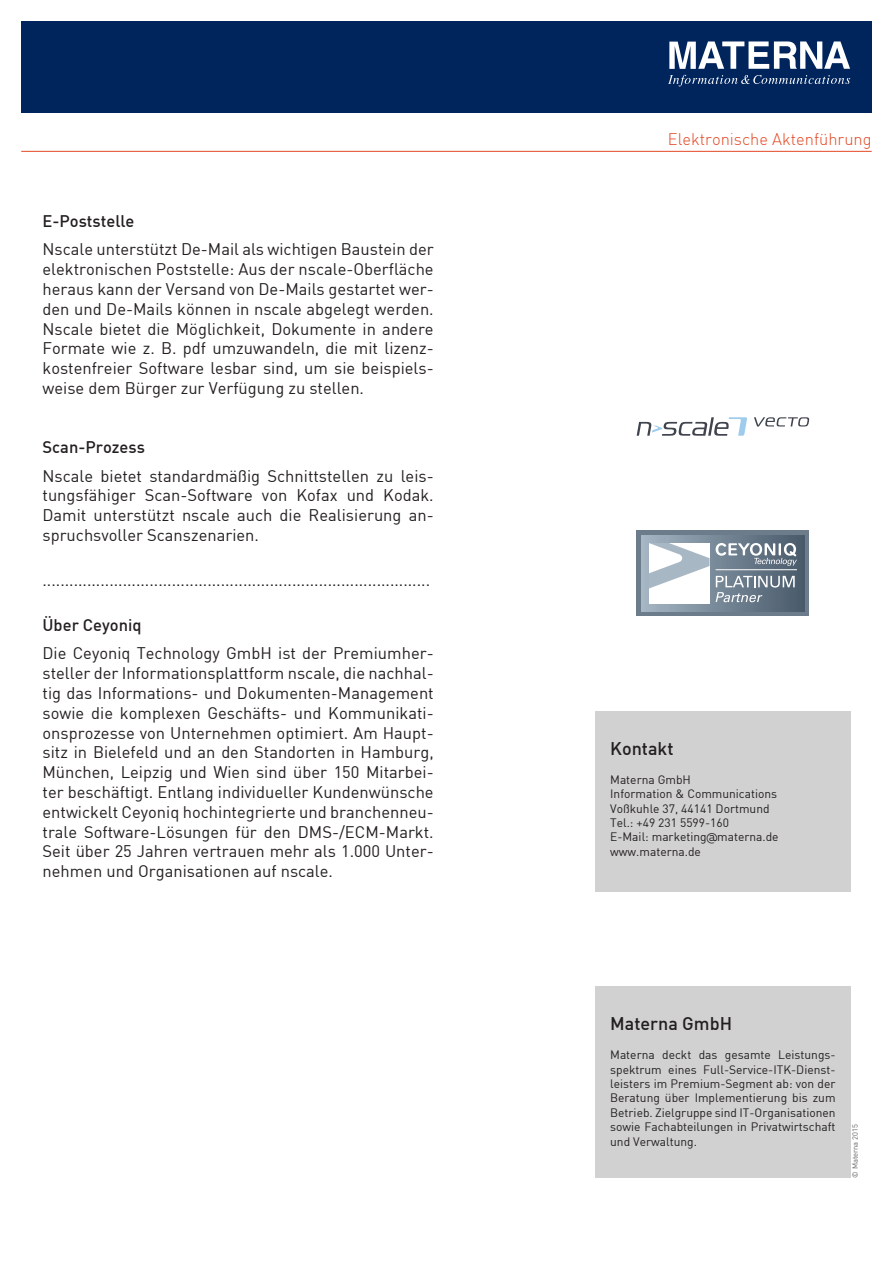
<style>
.page{position:relative;width:893px;height:1263px;background:#fff}
.page>*{position:absolute;margin:0;border:0;box-sizing:border-box;transform-origin:0 0}
.t1{font:18px "DIN Medium";color:#231f20}
.AF_Fließtext{font:16.5px/19.8px "DIN";color:#231f20;text-align:justify}
.Zwischenüberschrift{font:16.5px "DIN Medium";color:#231f20}
.t2{font:16.5px "DIN Light";color:#e34824}
.t3{font:12px/14.4px "DIN";color:#231f20;text-align:justify}
.t4{font:7.5px "DIN";color:#656568}
</style>
<div class="page">
<div style="left:21px;top:21px;width:851px;height:92px;background:#00255d"></div>
<svg style="left:669px;top:41px;width:181px;height:28px"></svg>
<svg style="left:668px;top:75px;width:182px;height:12px"></svg>
<hr style="left:21px;top:151px;width:851px;height:1px;background:#e34824">
<div style="left:595px;top:986px;width:255px;height:192px;background:#d1d1d1"></div>
<div style="left:595px;top:711px;width:255px;height:180px;background:#d1d1d1"></div>
<svg style="left:637px;top:531px;width:172px;height:85px;background:#6d7c8b"></svg>
<svg style="left:641px;top:536px;width:163px;height:75px;background:#758695"></svg>
<div style="left:649px;top:543px;width:60px;height:61px;background:#fff"></div>
<svg style="left:649px;top:543px;width:60px;height:45px"></svg>
<svg style="left:716px;top:576px;width:79px;height:26px;background:#84919e"></svg>
<svg style="left:716px;top:543px;width:81px;height:23px"></svg>
<hr style="left:716px;top:569px;width:81px;height:1px;background:#fff">
<svg style="left:637px;top:417px;width:110px;height:19px"></svg>
<svg style="left:754px;top:417px;width:55px;height:9px"></svg>
<p class="Zwischenüberschrift" style="left:43px;top:210px;width:94px">E-Poststelle</p>
<p class="AF_Fließtext" style="left:43px;top:239px;width:393px">Nscale unterstützt De-Mail als wichtigen Baustein der elektronischen Poststelle: Aus der nscale-Oberfläche heraus kann der Versand von De-Mails gestartet wer&shy;den und De-Mails können in nscale abgelegt werden.<br>Nscale bietet die Möglichkeit, Dokumente in andere Formate wie z. B. pdf umzuwandeln, die mit lizenz&shy;kostenfreier Software lesbar sind, um sie beispiels&shy;weise dem Bürger zur Verfügung zu stellen.</p>
<p class="Zwischenüberschrift" style="left:43px;top:437px;width:104px">Scan-Prozess</p>
<p class="AF_Fließtext" style="left:43px;top:465px;width:393px">Nscale bietet standardmäßig Schnittstellen zu leis&shy;tungsfähiger Scan-Software von Kofax und Kodak.<br>Damit unterstützt nscale auch die Realisierung an&shy;spruchsvoller Scanszenarien.</p>
<p class="AF_Fließtext" style="left:43px;top:570px;width:389px">.......................................................................................</p>
<p class="Zwischenüberschrift" style="left:43px;top:614px;width:101px">Über Ceyoniq</p>
<p class="AF_Fließtext" style="left:43px;top:643px;width:393px">Die Ceyoniq Technology GmbH ist der Premiumher&shy;steller der Informationsplattform nscale, die nachhal&shy;tig das Informations- und Dokumenten-Management sowie die komplexen Geschäfts- und Kommunikati&shy;onsprozesse von Unternehmen optimiert. Am Haupt&shy;sitz in Bielefeld und an den Standorten in Hamburg, München, Leipzig und Wien sind über 150 Mitarbei&shy;ter beschäftigt. Entlang individueller Kundenwünsche entwickelt Ceyoniq hochintegrierte und branchenneu&shy;trale Software-Lösungen für den DMS-/ECM-Markt.<br>Seit über 25 Jahren vertrauen mehr als 1.000 Unter&shy;nehmen und Organisationen auf nscale.</p>
<p class="t2" style="left:668px;top:129px;width:205px">Elektronische Aktenführung</p>
<p class="t1" style="left:610px;top:737px;width:65px">Kontakt</p>
<p class="t3" style="left:610px;top:772px;width:82px">Materna GmbH</p>
<p class="t3" style="left:610px;top:786px;width:169px">Information &amp; Communications</p>
<p class="t3" style="left:610px;top:801px;width:161px">Voßkuhle 37, 44141 Dortmund</p>
<p class="t3" style="left:610px;top:815px;width:120px">Tel.: +49 231 5599-160</p>
<p class="t3" style="left:610px;top:829px;width:170px">E-Mail: marketing@materna.de</p>
<p class="t3" style="left:610px;top:844px;width:92px">www.materna.de</p>
<p class="t1" style="left:610px;top:1012px;width:123px">Materna GmbH</p>
<p class="t3" style="left:610px;top:1047px;width:227px">Materna deckt das gesamte Leistungs&shy;spektrum eines Full-Service-ITK-Dienst&shy;leisters im Premium-Segment ab: von der Beratung über Implementierung bis zum Betrieb. Zielgruppe sind IT-Organisationen sowie Fachabteilungen in Privatwirtschaft und Verwaltung.</p>
<p class="t4" style="left:850px;top:1178px;width:55px;rotate:-90deg">© Materna 2015</p>
</div>
